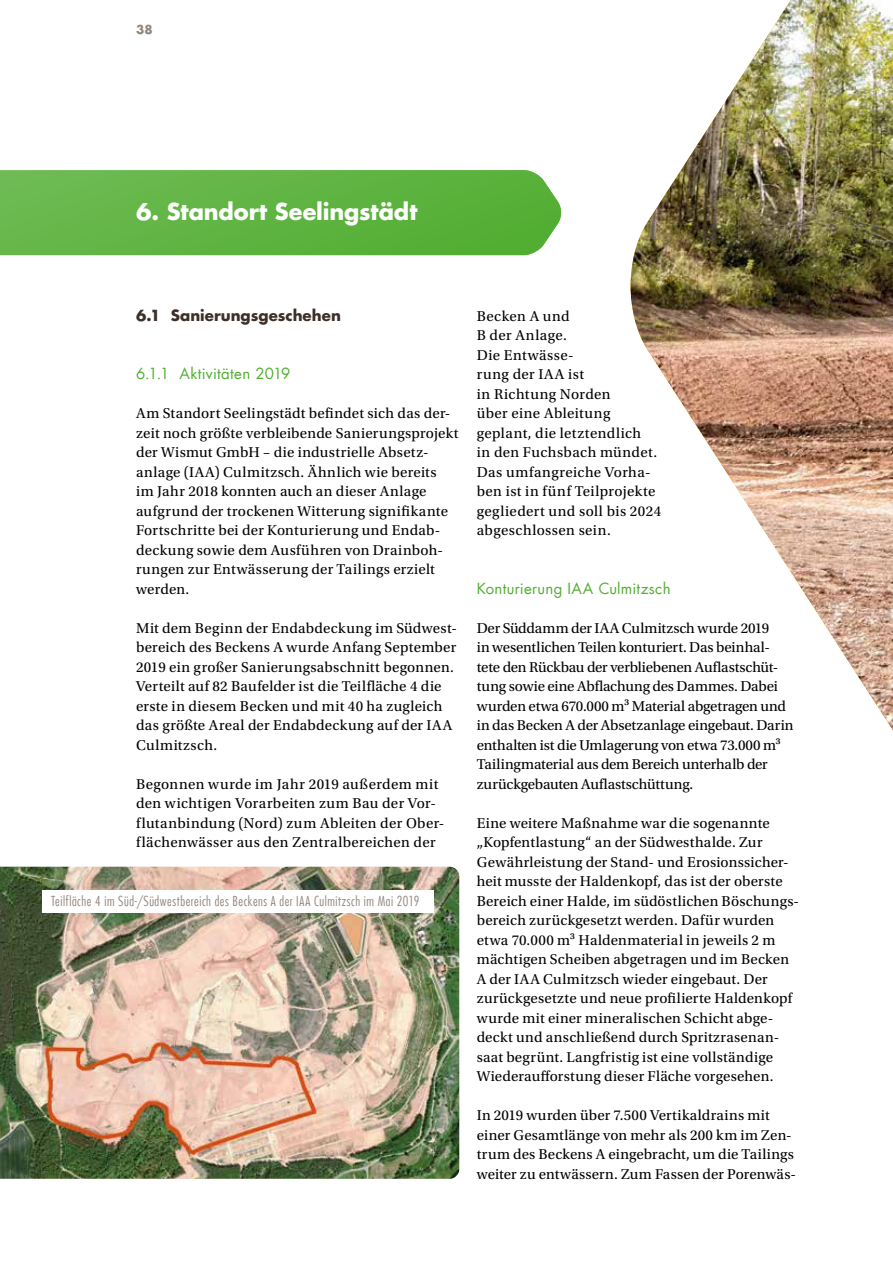
<style>
.page{position:relative;width:893px;height:1263px;background:#fff}
.page>*{position:absolute;margin:0;border:0;box-sizing:border-box;transform-origin:0 0}
.t1{font:700 22.5px "Futura Com";letter-spacing:-.005em;color:#fff}
.t2{font:15px/19.5px "Utopia Std";letter-spacing:.015em;color:#000}
.t3{font:15px/19.5px "Utopia Std";letter-spacing:-.01em;color:#000}
.t4{font:15px "Futura Com";letter-spacing:.02em;color:#52ae32}
.t5{font:700 15px "Futura Com";color:#3c3028}
.t6{font:300 condensed 13.5px "Futura Com";letter-spacing:.04em;color:#92857c}
.t7{font:700 12px "Futura Com";color:#92857c}
</style>
<div class="page">
<svg style="left:0;top:170px;width:562px;height:85px;background:#62b546"></svg>
<img style="left:0;top:867px;width:459px;height:312px">
<img style="left:630px;top:0;width:263px;height:730px">
<div style="left:43px;top:890px;width:391px;height:22px;background:#fff"></div>
<p class="t7" style="left:136px;top:20px;width:18px">38</p>
<h1 class="t1" style="left:136px;top:194px;width:283px">6. Standort Seelingstädt</h1>
<p class="t5" style="left:136px;top:303px;width:206px">6.1 Sanierungsgeschehen</p>
<p class="t4" style="left:136px;top:363px;width:156px">6.1.1 Aktivitäten 2019</p>
<p class="t2" style="left:136px;top:404px;width:324px">Am Standort Seelingstädt befindet sich das der&shy;zeit noch größte verbleibende Sanierungsprojekt der Wismut GmbH – die industrielle Absetz&shy;anlage (IAA) Culmitzsch. Ähnlich wie bereits<br>im Jahr 2018 konnten auch an dieser Anlage aufgrund der trockenen Witterung signifikante Fortschritte bei der Konturierung und Endab&shy;deckung sowie dem Ausführen von Drainboh&shy;rungen zur Entwässerung der Tailings erzielt werden.</p>
<p class="t2" style="left:136px;top:618px;width:322px">Mit dem Beginn der Endabdeckung im Südwest&shy;bereich des Beckens A wurde Anfang September 2019 ein großer Sanierungsabschnitt begonnen.<br>Verteilt auf 82 Baufelder ist die Teilfläche 4 die erste in diesem Becken und mit 40 ha zugleich das größte Areal der Endabdeckung auf der IAA Culmitzsch.</p>
<p class="t2" style="left:136px;top:774px;width:310px">Begonnen wurde im Jahr 2019 außerdem mit den wichtigen Vorarbeiten zum Bau der Vor&shy;flutanbindung (Nord) zum Ableiten der Ober&shy;flächenwässer aus den Zentralbereichen der</p>
<p class="t6" style="left:51px;top:892px;width:370px">Teilfläche 4 im Süd-/Südwestbereich des Beckens A der IAA Culmitzsch im Mai 2019</p>
<p class="t2" style="left:477px;top:306px;width:186px">Becken A und<br>B der Anlage.<br>Die Entwässe-<br>rung der IAA ist<br>in Richtung Norden<br>über eine Ableitung geplant, die letztendlich<br>in den Fuchsbach mündet.<br>Das umfangreiche Vorha&shy;ben ist in fünf Teilprojekte gegliedert und soll bis 2024 abgeschlossen sein.</p>
<p class="t4" style="left:477px;top:578px;width:195px">Konturierung IAA Culmitzsch</p>
<p class="t3" style="left:477px;top:618px;width:318px">Der Süddamm der IAA Culmitzsch wurde 2019<br>in wesentlichen Teilen konturiert. Das beinhal&shy;tete den Rückbau der verbliebenen Auflastschüt&shy;tung sowie eine Abflachung des Dammes. Dabei wurden etwa 670.000 m³ Material abgetragen und in das Becken A der Absetzanlage eingebaut. Darin enthalten ist die Umlagerung von etwa 73.000 m³<br>Tailingmaterial aus dem Bereich unterhalb der zurückgebauten Auflastschüttung.</p>
<p class="t2" style="left:477px;top:813px;width:324px">Eine weitere Maßnahme war die sogenannte „Kopfentlastung“ an der Südwesthalde. Zur Gewährleistung der Stand- und Erosionssicher&shy;heit musste der Haldenkopf, das ist der oberste Bereich einer Halde, im südöstlichen Böschungs&shy;bereich zurückgesetzt werden. Dafür wurden etwa 70.000 m³ Haldenmaterial in jeweils 2 m mächtigen Scheiben abgetragen und im Becken A der IAA Culmitzsch wieder eingebaut. Der zurückgesetzte und neue profilierte Haldenkopf wurde mit einer mineralischen Schicht abge&shy;deckt und anschließend durch Spritzrasenan&shy;saat begrünt. Langfristig ist eine vollständige Wiederaufforstung dieser Fläche vorgesehen.</p>
<p class="t2" style="left:477px;top:1106px;width:321px">In 2019 wurden über 7.500 Vertikaldrains mit einer Gesamtlänge von mehr als 200 km im Zen&shy;trum des Beckens A eingebracht, um die Tailings weiter zu entwässern. Zum Fassen der Porenwäs-</p>
</div>
